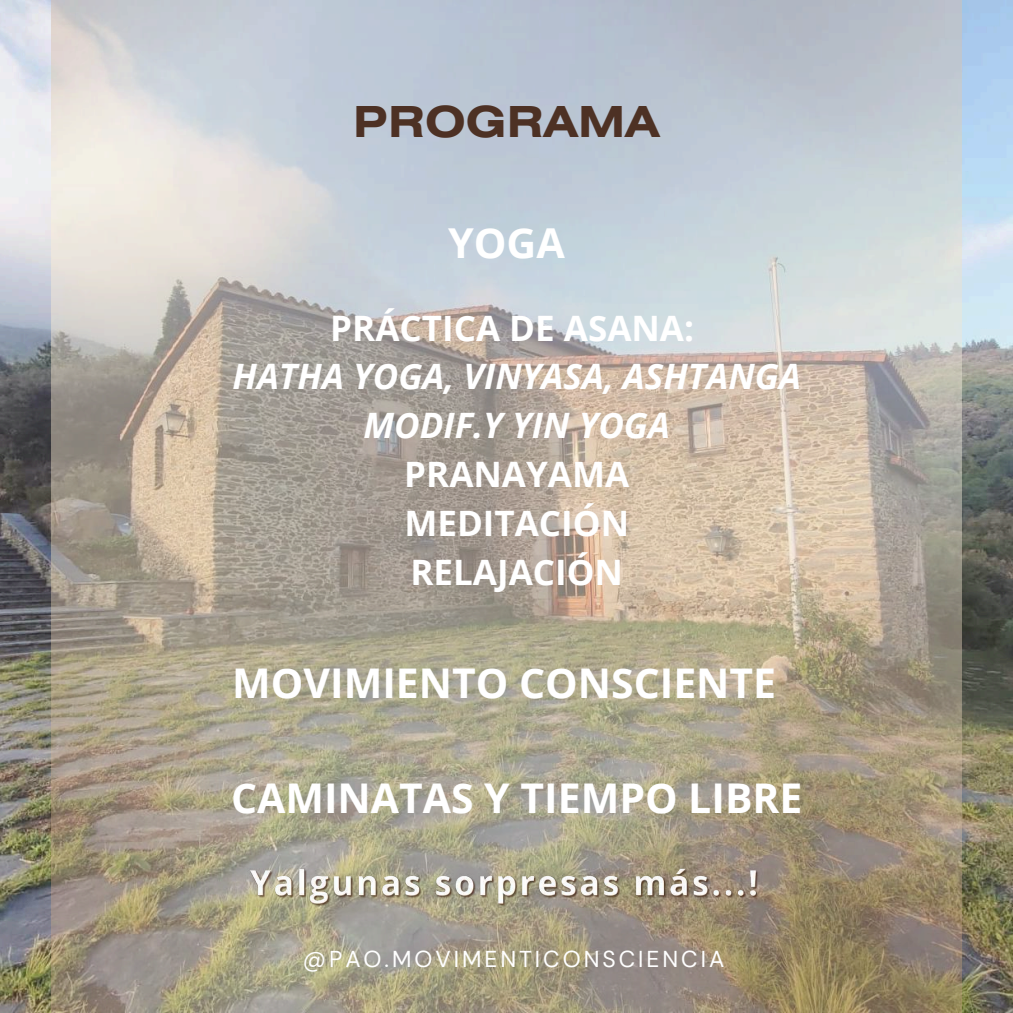
<style>
.page{position:relative;width:1013px;height:1013px;background:#fff}
.page>*{position:absolute;margin:0;border:0;box-sizing:border-box;transform-origin:0 0}
.t1{font:700 42.62px "Helios Ext";color:#4d3124}
.t2{font:700 41.25px "Open Sans";color:#fff}
.t3{font:700 41px "Open Sans";color:#fff}
.t4{font:700 35px/48.8px "Open Sans";color:#fff;text-align:justify}
.t5{font:italic 700 35px/48.8px "Open Sans";color:#fff;text-align:center}
.t6{font:23px "DM Sans";letter-spacing:.13em;color:#fff}
</style>
<div class="page">
<img style="left:0;top:0;width:1012px;height:1012px">
<img style="left:51px;top:0;width:910px;height:1012px">
<img style="left:248px;top:858px;width:513px;height:50px">
<p class="t1" style="left:353px;top:106px;width:308px">PROGRAMA</p>
<p class="t2" style="left:448px;top:213px;width:118px">YOGA</p>
<p class="t4" style="left:330px;top:303px;width:365px">PRÁCTICA DE ASANA:</p>
<p class="t5" style="left:232px;top:351px;width:570px">HATHA YOGA, VINYASA, ASHTANGA<br>MODIF.Y YIN YOGA</p>
<p class="t4" style="left:404px;top:449px;width:226px">PRANAYAMA MEDITACIÓN RELAJACIÓN</p>
<p class="t3" style="left:232px;top:654px;width:545px">MOVIMIENTO CONSCIENTE</p>
<p class="t3" style="left:231px;top:768px;width:573px">CAMINATAS Y TIEMPO LIBRE</p>
<p class="t6" style="left:303px;top:944px;width:423px">@PAO.MOVIMENTICONSCIENCIA</p>
</div>
